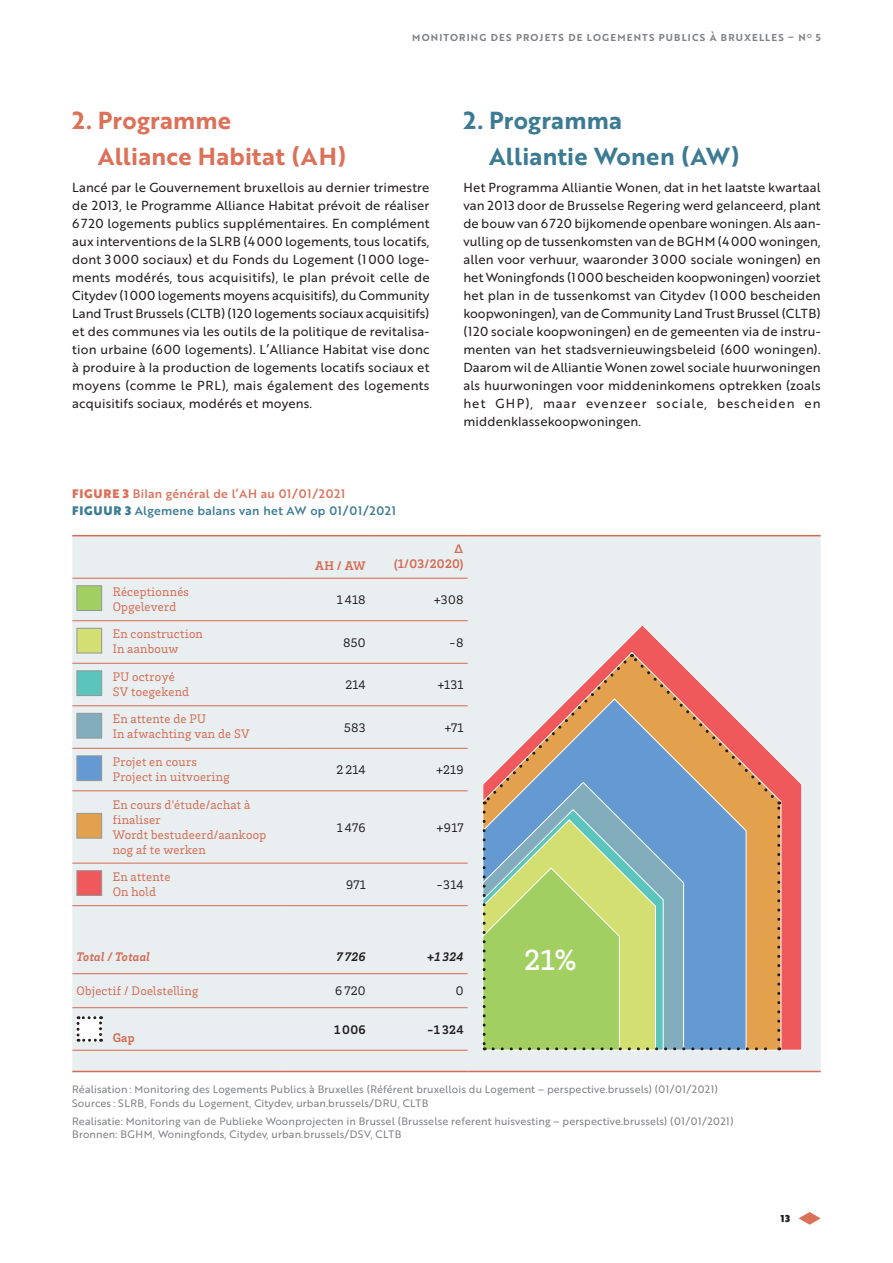
<style>
.page{position:relative;width:893px;height:1263px;background:#fff}
.page>*{position:absolute;margin:0;border:0;box-sizing:border-box;transform-origin:0 0}
.t1{font:500 30px "Brix Slab";color:#fff}
.t2{font:24px/36px "Brother 1816 Bold";letter-spacing:.01em;color:#dc7159}
.t3{font:24px/36px "Brother 1816 Bold";letter-spacing:.01em;color:#3c7b93}
.t4{font:12.75px/18px "Brother 1816 Regular";letter-spacing:.01em;color:#231f20;text-align:justify}
.t5{font:12.75px/15px "Brix Slab";letter-spacing:.02em;color:#d56b54}
.t6{font:12.75px "Brix Slab";letter-spacing:.02em;color:#231f20}
.t7{font:700 12.75px/15px "Brix Slab";letter-spacing:.02em;color:#d56b54;text-align:right}
.t8{font:italic 700 12.75px "Brix Slab";letter-spacing:.015em;color:#d56b54}
.t9{font:italic 700 12.75px "Brix Slab";letter-spacing:.02em;color:#231f20}
.t10{font:700 12.75px "Brix Slab";letter-spacing:.02em;color:#231f20}
.t11{font:12px/17.7px "Brother 1816 Medium";letter-spacing:.025em;color:#3c7b93}
.t12{font:10.5px/13.5px "Brother 1816 Regular";letter-spacing:.01em;color:#808285}
.t13{font:9.75px "Brother 1816 Bold";letter-spacing:.12em;color:#808285}
.t14{font:9.75px "Brother 1816 Black";color:#231f20}
.s1{font-family:"Brother 1816 Black";color:#dc7159}
.s2{color:#dc7159}
.s3{font-family:"Brother 1816 Black"}
</style>
<div class="page">
<svg style="left:799px;top:1212px;width:22px;height:13px"></svg>
<div style="left:72px;top:536px;width:749px;height:535px;background:#e9eff0"></div>
<hr style="left:72px;top:535px;width:213px;height:1px;background:#d56b54">
<hr style="left:285px;top:535px;width:85px;height:1px;background:#d56b54">
<hr style="left:370px;top:535px;width:98px;height:1px;background:#d56b54">
<hr style="left:468px;top:535px;width:353px;height:1px;background:#d56b54">
<hr style="left:72px;top:578px;width:213px;height:1px;background:#d56b54">
<hr style="left:72px;top:620px;width:213px;height:1px;background:#d56b54">
<hr style="left:72px;top:663px;width:213px;height:1px;background:#d56b54">
<hr style="left:72px;top:705px;width:213px;height:1px;background:#d56b54">
<hr style="left:72px;top:748px;width:213px;height:1px;background:#d56b54">
<hr style="left:72px;top:790px;width:213px;height:1px;background:#d56b54">
<hr style="left:72px;top:863px;width:213px;height:1px;background:#d56b54">
<hr style="left:285px;top:578px;width:85px;height:1px;background:#d56b54">
<hr style="left:370px;top:578px;width:98px;height:1px;background:#d56b54">
<hr style="left:285px;top:620px;width:85px;height:1px;background:#d56b54">
<hr style="left:370px;top:620px;width:98px;height:1px;background:#d56b54">
<hr style="left:285px;top:663px;width:85px;height:1px;background:#d56b54">
<hr style="left:370px;top:663px;width:98px;height:1px;background:#d56b54">
<hr style="left:285px;top:705px;width:85px;height:1px;background:#d56b54">
<hr style="left:370px;top:705px;width:98px;height:1px;background:#d56b54">
<hr style="left:285px;top:748px;width:85px;height:1px;background:#d56b54">
<hr style="left:370px;top:748px;width:98px;height:1px;background:#d56b54">
<hr style="left:285px;top:790px;width:85px;height:1px;background:#d56b54">
<hr style="left:370px;top:790px;width:98px;height:1px;background:#d56b54">
<hr style="left:285px;top:863px;width:85px;height:1px;background:#d56b54">
<hr style="left:370px;top:863px;width:98px;height:1px;background:#d56b54">
<hr style="left:72px;top:905px;width:213px;height:1px;background:#d56b54">
<hr style="left:285px;top:905px;width:85px;height:1px;background:#d56b54">
<hr style="left:370px;top:905px;width:98px;height:1px;background:#d56b54">
<hr style="left:72px;top:973px;width:213px;height:1px;background:#d56b54">
<hr style="left:285px;top:973px;width:85px;height:1px;background:#d56b54">
<hr style="left:370px;top:973px;width:98px;height:1px;background:#d56b54">
<hr style="left:72px;top:1007px;width:213px;height:1px;background:#d56b54">
<hr style="left:285px;top:1007px;width:85px;height:1px;background:#d56b54">
<hr style="left:370px;top:1007px;width:98px;height:1px;background:#d56b54">
<hr style="left:72px;top:1050px;width:213px;height:1px;background:#d56b54">
<hr style="left:72px;top:1071px;width:213px;height:1px;background:#d56b54">
<hr style="left:285px;top:1071px;width:85px;height:1px;background:#d56b54">
<hr style="left:370px;top:1071px;width:98px;height:1px;background:#d56b54">
<hr style="left:468px;top:1071px;width:353px;height:1px;background:#d56b54">
<hr style="left:285px;top:1050px;width:85px;height:1px;background:#d56b54">
<hr style="left:370px;top:1050px;width:98px;height:1px;background:#d56b54">
<div style="left:77px;top:585px;width:25px;height:26px;background:#a2cf62;border:1px solid #939598"></div>
<div style="left:77px;top:628px;width:25px;height:25px;background:#d3e071;border:1px solid #939598"></div>
<div style="left:77px;top:670px;width:25px;height:26px;background:#5ac4bd;border:1px solid #939598"></div>
<div style="left:77px;top:713px;width:25px;height:25px;background:#81adbc;border:1px solid #939598"></div>
<div style="left:77px;top:755px;width:25px;height:26px;background:#6599d1;border:1px solid #939598"></div>
<div style="left:77px;top:813px;width:25px;height:25px;background:#e3a14d;border:1px solid #939598"></div>
<div style="left:77px;top:870px;width:25px;height:26px;background:#f0595b;border:1px solid #939598"></div>
<svg style="left:77px;top:1016px;width:25px;height:26px"></svg>
<svg style="left:482px;top:624px;width:320px;height:426px;background:#ebb9ba"></svg>
<svg style="left:482px;top:654px;width:298px;height:396px;background:#acb599"></svg>
<p class="t13" style="left:412px;top:30px;width:410px">MONITORING DES PROJETS DE LOGEMENTS PUBLICS À BRUXELLES – N<sup>O</sup> 5</p>
<h2 class="t2" style="left:98px;top:101px;width:250px;text-indent:-26px">2. Programme<br>Alliance Habitat (AH)</h2>
<p class="t4" style="left:72px;top:177px;width:359px">Lancé par le Gouvernement bruxellois au dernier trimestre de 2013, le Programme Alliance Habitat prévoit de réaliser 6720 logements publics supplémentaires. En complément aux interventions de la SLRB (4000 logements, tous locatifs, dont 3000 sociaux) et du Fonds du Logement (1000 loge&shy;ments modérés, tous acquisitifs), le plan prévoit celle de Citydev (1000 logements moyens acquisitifs), du Community Land Trust Brussels (CLTB) (120 logements sociaux acquisitifs) et des communes via les outils de la politique de revitalisa&shy;tion urbaine (600 logements). L’Alliance Habitat vise donc à produire à la production de logements locatifs sociaux et moyens (comme le PRL), mais également des logements acquisitifs sociaux, modérés et moyens.</p>
<p class="t11" style="left:72px;top:484px;width:325px"><span class="s1">FIGURE 3</span> <span class="s2">Bilan général de l’AH au 01/01/2021<br></span><span class="s3">FIGUUR 3</span> Algemene balans van het AW op 01/01/2021</p>
<h2 class="t3" style="left:489px;top:101px;width:252px;text-indent:-26px">2. Programma<br>Alliantie Wonen (AW)</h2>
<p class="t4" style="left:463px;top:177px;width:359px">Het Programma Alliantie Wonen, dat in het laatste kwartaal van 2013 door de Brusselse Regering werd gelanceerd, plant de bouw van 6720 bijkomende openbare woningen. Als aan&shy;vulling op de tussenkomsten van de BGHM (4000 woningen, allen voor verhuur, waaronder 3000 sociale woningen) en het Woningfonds (1000 bescheiden koopwoningen) voorziet het plan in de tussenkomst van Citydev (1000 bescheiden koopwoningen), van de Community Land Trust Brussel (CLTB) (120 sociale koopwoningen) en de gemeenten via de instru&shy;menten van het stadsvernieuwingsbeleid (600 woningen).<br>Daarom wil de Alliantie Wonen zowel sociale huurwoningen als huurwoningen voor middeninkomens optrekken (zoals het GHP), maar evenzeer sociale, bescheiden en middenklassekoopwoningen.</p>
<p class="t7" style="left:315px;top:557px;width:52px">AH / AW</p>
<p class="t7" style="left:394px;top:541px;width:71px">∆ (1/03/2020)</p>
<p class="t5" style="left:113px;top:584px;width:78px">Réceptionnés<br>Opgeleverd</p>
<p class="t6" style="left:337px;top:591px;width:30px">1 418</p>
<p class="t6" style="left:434px;top:591px;width:31px">+308</p>
<p class="t5" style="left:113px;top:626px;width:92px">En construction<br>In aanbouw</p>
<p class="t6" style="left:343px;top:634px;width:24px">850</p>
<p class="t6" style="left:449px;top:634px;width:16px">-8</p>
<p class="t5" style="left:113px;top:669px;width:78px">PU octroyé<br>SV toegekend</p>
<p class="t6" style="left:345px;top:677px;width:22px">214</p>
<p class="t6" style="left:437px;top:677px;width:28px">+131</p>
<p class="t5" style="left:113px;top:711px;width:139px">En attente de PU<br>In afwachting van de SV</p>
<p class="t6" style="left:344px;top:719px;width:23px">583</p>
<p class="t6" style="left:444px;top:719px;width:21px">+71</p>
<p class="t5" style="left:113px;top:754px;width:119px">Projet en cours<br>Project in uitvoering</p>
<p class="t6" style="left:337px;top:762px;width:31px">2 214</p>
<p class="t6" style="left:436px;top:762px;width:29px">+219</p>
<p class="t5" style="left:113px;top:796px;width:155px">En cours d'étude/achat à finaliser<br>Wordt bestudeerd/aankoop nog af te werken</p>
<p class="t6" style="left:337px;top:819px;width:30px">1 476</p>
<p class="t6" style="left:437px;top:819px;width:28px">+917</p>
<p class="t5" style="left:113px;top:868px;width:59px">En attente<br>On hold</p>
<p class="t6" style="left:346px;top:876px;width:21px">971</p>
<p class="t6" style="left:436px;top:876px;width:29px">-314</p>
<p class="t8" style="left:77px;top:948px;width:75px">Total / Totaal</p>
<p class="t9" style="left:337px;top:948px;width:31px">7 726</p>
<p class="t9" style="left:427px;top:948px;width:38px">+1 324</p>
<p class="t5" style="left:77px;top:983px;width:123px">Objectif / Doelstelling</p>
<p class="t6" style="left:335px;top:983px;width:32px">6 720</p>
<p class="t6" style="left:456px;top:983px;width:9px">0</p>
<p class="t7" style="left:113px;top:1029px;width:23px">Gap</p>
<p class="t10" style="left:334px;top:1021px;width:33px">1 006</p>
<p class="t10" style="left:427px;top:1021px;width:38px">-1 324</p>
<h1 class="t1" style="left:524px;top:940px;width:54px">21%</h1>
<p class="t12" style="left:72px;top:1082px;width:647px">Réalisation : Monitoring des Logements Publics à Bruxelles (Référent bruxellois du Logement – perspective.brussels) (01/01/2021)<br>Sources : SLRB, Fonds du Logement, Citydev, urban.brussels/DRU, CLTB</p>
<p class="t12" style="left:72px;top:1113px;width:663px">Realisatie: Monitoring van de Publieke Woonprojecten in Brussel (Brusselse referent huisvesting – perspective.brussels) (01/01/2021)<br>Bronnen: BGHM, Woningfonds, Citydev, urban.brussels/DSV, CLTB</p>
<p class="t14" style="left:781px;top:1211px;width:11px">13</p>
</div>
